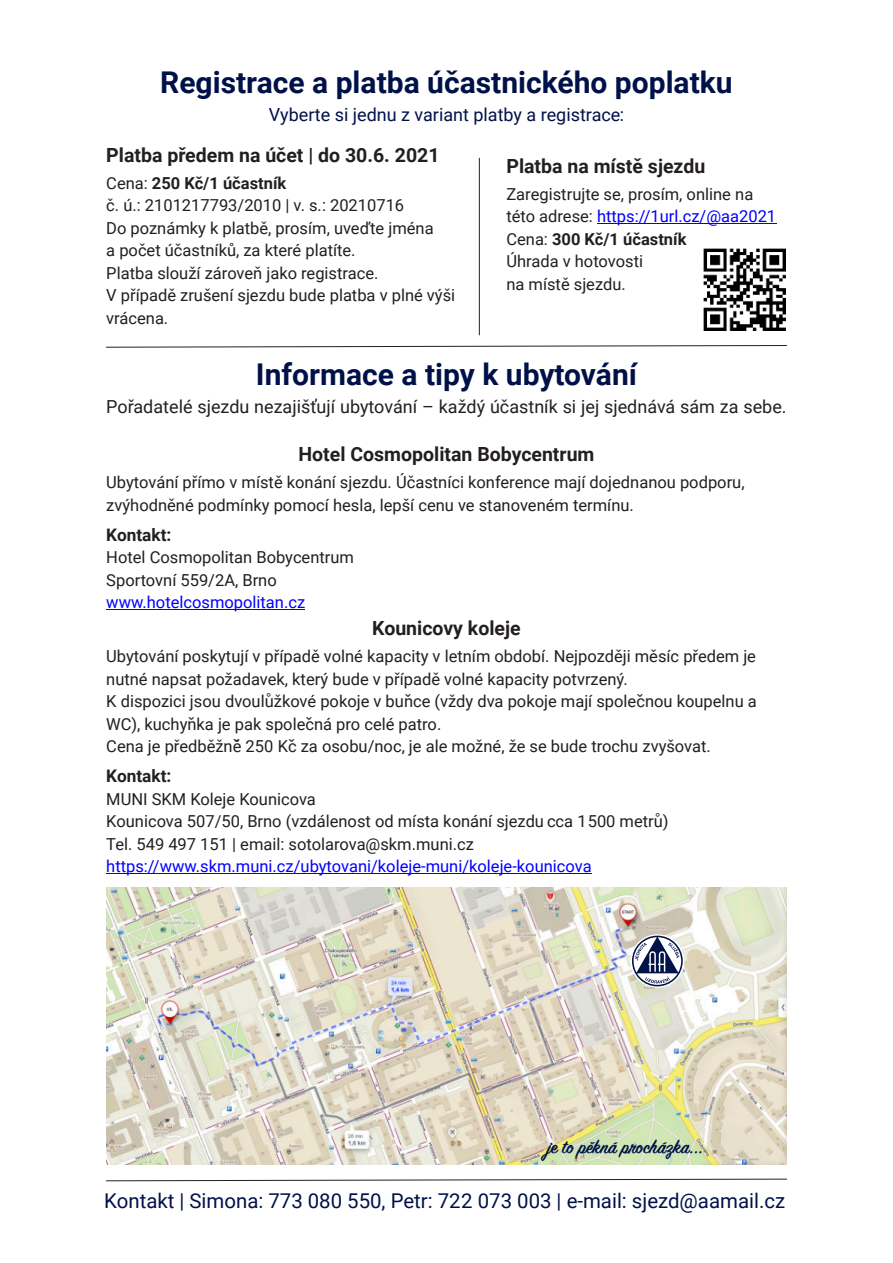
<style>
.page{position:relative;width:893px;height:1263px;background:#fff}
.page>*{position:absolute;margin:0;border:0;box-sizing:border-box;transform-origin:0 0}
.t1{font:700 30px "Roboto";color:#001149}
.t2{font:600 20.7px "Sign Painter House Script";color:#001149}
.t3{font:20.4px "Roboto";color:#001149}
.t4{font:700 19.5px "Roboto";color:#231f20}
.t5{font:18px "Roboto";color:#231f20}
.t6{font:18px "Roboto";color:#001149}
.t7{font:700 17.25px "Roboto";color:#231f20}
.t8{font:16.5px/22.5px "Roboto";color:#231f20}
.t9{font:16.5px "Roboto";color:#00f}
.s1{font-weight:700}
.s2{color:#00f}
.s3{font-family:"Lucida Grande"}
</style>
<div class="page">
<hr style="left:106px;top:609px;width:199px;height:1px;background:#00f">
<hr style="left:106px;top:873px;width:486px;height:1px;background:#00f">
<hr style="left:597px;top:223px;width:179px;height:1px;background:#00f">
<img style="left:106px;top:887px;width:681px;height:277px">
<svg style="left:631px;top:934px;width:53px;height:54px"></svg>
<svg style="left:632px;top:936px;width:51px;height:50px"></svg>
<svg style="left:106px;top:1178px;width:681px;height:3px"></svg>
<svg style="left:106px;top:345px;width:681px;height:3px"></svg>
<hr style="left:479px;top:158px;width:1px;height:177px;background:#231f20">
<img style="left:703px;top:248px;width:83px;height:83px">
<h1 class="t1" style="left:160px;top:70px;width:574px">Registrace a platba účastnického poplatku</h1>
<p class="t6" style="left:269px;top:108px;width:357px">Vyberte si jednu z variant platby a registrace:</p>
<p class="t4" style="left:106px;top:147px;width:335px">Platba předem na účet | do 30.6. 2021</p>
<p class="t8" style="left:106px;top:173px;width:350px">Cena: <span class="s1">250 Kč/1 účastník<br></span>č. ú.: 2101217793/2010 | v. s.: 20210716<br>Do poznámky k platbě, prosím, uveďte jména<br>a počet účastníků, za které platíte.<br>Platba slouží zároveň jako registrace.<br>V případě zrušení sjezdu bude platba v plné výši vrácena.</p>
<p class="t4" style="left:506px;top:158px;width:200px">Platba na místě sjezdu</p>
<p class="t8" style="left:506px;top:184px;width:271px">Zaregistrujte se, prosím, online na této adrese: <span class="s2">https://1url.cz/@aa2021<br></span>Cena: <span class="s1">300 Kč/1 účastník<br></span>Úhrada v hotovosti<br>na místě sjezdu.</p>
<h1 class="t1" style="left:256px;top:362px;width:383px">Informace a tipy k ubytování</h1>
<p class="t5" style="left:106px;top:400px;width:682px">Pořadatelé sjezdu nezajišťují ubytování – každý účastník si jej sjednává sám za sebe.</p>
<p class="t4" style="left:298px;top:447px;width:297px">Hotel Cosmopolitan Bobycentrum</p>
<p class="t8" style="left:106px;top:473px;width:640px">Ubytování přímo v místě konání sjezdu. Účastníci konference mají dojednanou podporu, zvýhodněné podmínky pomocí hesla, lepší cenu ve stanoveném termínu.</p>
<p class="t7" style="left:106px;top:528px;width:67px">Kontakt:</p>
<p class="t8" style="left:106px;top:548px;width:249px">Hotel Cosmopolitan Bobycentrum<br>Sportovní 559/2A, Brno</p>
<p class="t9" style="left:106px;top:596px;width:200px">www.hotelcosmopolitan.cz</p>
<p class="t4" style="left:372px;top:621px;width:150px">Kounicovy koleje</p>
<p class="t8" style="left:106px;top:647px;width:652px">Ubytování poskytují v případě volné kapacity v letním období. Nejpozději měsíc předem je nutné napsat požadavek, který bude v případě volné kapacity potvrzený.<br>K dispozici jsou dvoulu<span class="s3">̊</span>žkové pokoje v bun<span class="s3">̌</span>ce (vždy dva pokoje mají spolec<span class="s3">̌</span>nou koupelnu a WC), kuchyn<span class="s3">̌</span>ka je pak spolec<span class="s3">̌</span>ná pro celé patro.<br>Cena je předběžně<span class="s3">̌</span>250 Kc<span class="s3">̌</span>za osobu/noc, je ale možné, že se bude trochu zvyšovat.</p>
<p class="t7" style="left:106px;top:769px;width:67px">Kontakt:</p>
<p class="t8" style="left:106px;top:789px;width:565px">MUNI SKM Koleje Kounicova<br>Kounicova 507/50, Brno (vzdálenost od místa konání sjezdu cca 1500 metru<span class="s3">̊</span>)<br>Tel. 549 497 151 | email: sotolarova@skm.muni.cz</p>
<p class="t9" style="left:106px;top:860px;width:487px">https://www.skm.muni.cz/ubytovani/koleje-muni/koleje-kounicova</p>
<p class="t2" style="left:547px;top:1138px;width:157px">je to pěkná procházka...</p>
<p class="t3" style="left:104px;top:1192px;width:682px">Kontakt | Simona: 773 080 550, Petr: 722 073 003 | e-mail: sjezd@aamail.cz</p>
</div>
